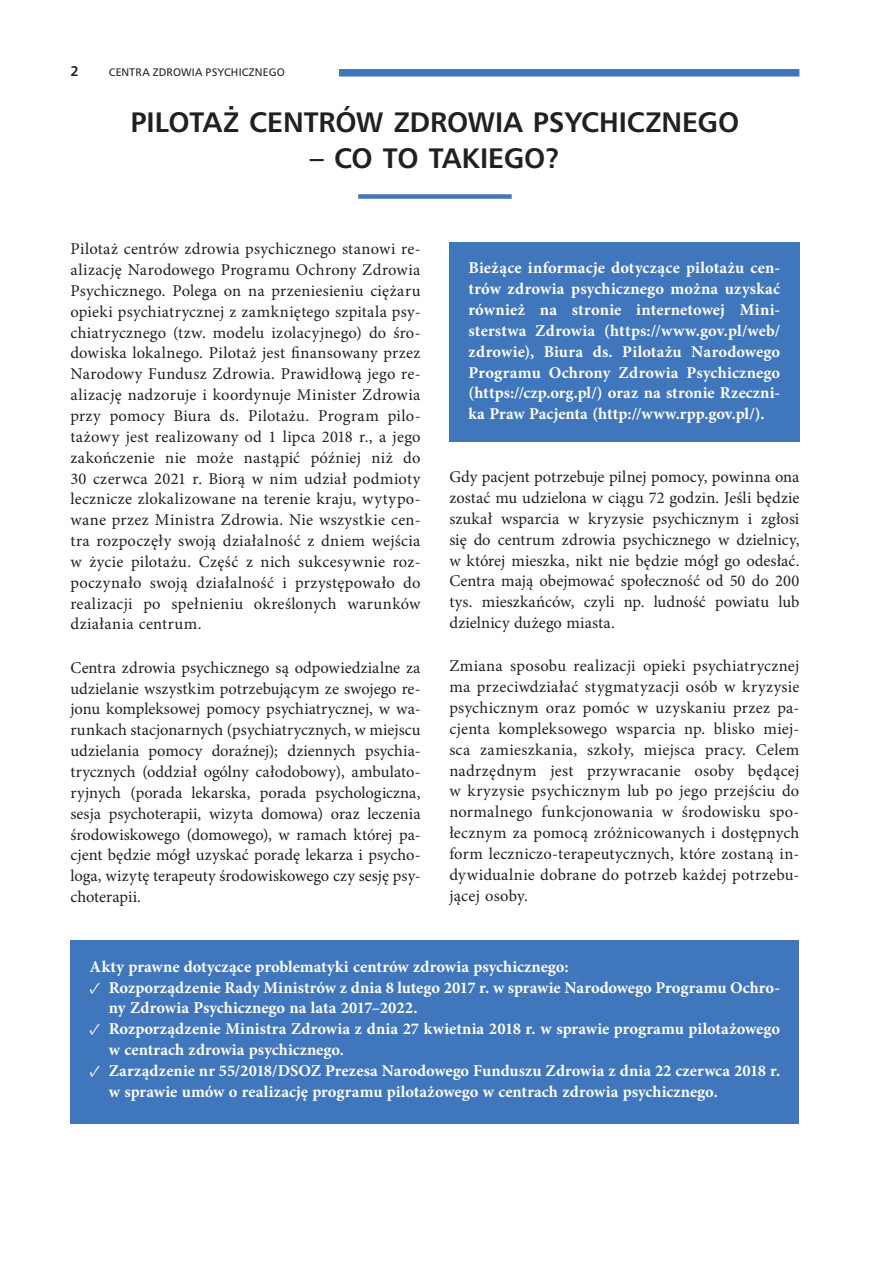
<style>
.page{position:relative;width:893px;height:1263px;background:#fff}
.page>*{position:absolute;margin:0;border:0;box-sizing:border-box;transform-origin:0 0}
.t1{font:700 27px "Humnst 777 PL";letter-spacing:-.005em;color:#231f20}
.t2{font:16.5px/20.9px "Minion Pro";letter-spacing:.01em;color:#231f20;text-align:justify}
.t3{font:700 16.5px/20.9px "Minion Pro";color:#fff}
.t4{font:700 13.5px "Humnst 777 PL";color:#231f20}
.t5{font:10.5px "Humnst 777 PL";letter-spacing:.02em;color:#231f20}
</style>
<div class="page">
<div style="left:339px;top:69px;width:460px;height:8px;background:#4076bc"></div>
<div style="left:358px;top:194px;width:154px;height:5px;background:#4076bc"></div>
<div style="left:449px;top:242px;width:350px;height:200px;background:#4076bc"></div>
<div style="left:70px;top:940px;width:729px;height:184px;background:#4076bc"></div>
<p class="t4" style="left:70px;top:65px;width:10px">2</p>
<p class="t5" style="left:109px;top:68px;width:178px">CENTRA ZDROWIA PSYCHICZNEGO</p>
<h1 class="t1" style="left:131px;top:111px;width:610px">PILOTAŻ CENTRÓW ZDROWIA PSYCHICZNEGO</h1>
<h1 class="t1" style="left:310px;top:147px;width:252px">– CO TO TAKIEGO?</h1>
<p class="t2" style="left:70px;top:240px;width:352px">Pilotaż centrów zdrowia psychicznego stanowi re&shy;alizację Narodowego Programu Ochrony Zdrowia Psychicznego. Polega on na przeniesieniu ciężaru opieki psychiatrycznej z zamkniętego szpitala psy&shy;chiatrycznego (tzw. modelu izolacyjnego) do śro&shy;dowiska lokalnego. Pilotaż jest finansowany przez Narodowy Fundusz Zdrowia. Prawidłową jego re&shy;alizację nadzoruje i koordynuje Minister Zdrowia przy pomocy Biura ds. Pilotażu. Program pilo&shy;tażowy jest realizowany od 1 lipca 2018 r., a jego zakończenie nie może nastąpić później niż do 30 czerwca 2021 r. Biorą w nim udział podmioty lecznicze zlokalizowane na terenie kraju, wytypo&shy;wane przez Ministra Zdrowia. Nie wszystkie cen&shy;tra rozpoczęły swoją działalność z dniem wejścia w życie pilotażu. Część z nich sukcesywnie roz&shy;poczynało swoją działalność i przystępowało do realizacji po spełnieniu określonych warunków działania centrum.</p>
<p class="t2" style="left:70px;top:658px;width:352px">Centra zdrowia psychicznego są odpowiedzialne za udzielanie wszystkim potrzebującym ze swojego re&shy;jonu kompleksowej pomocy psychiatrycznej, w wa&shy;runkach stacjonarnych (psychiatrycznych, w miejscu udzielania pomocy doraźnej); dziennych psychia&shy;trycznych (oddział ogólny całodobowy), ambulato&shy;ryjnych (porada lekarska, porada psychologiczna, sesja psychoterapii, wizyta domowa) oraz leczenia środowiskowego (domowego), w ramach której pa&shy;cjent będzie mógł uzyskać poradę lekarza i psycho&shy;loga, wizytę terapeuty środowiskowego czy sesję psy&shy;choterapii.</p>
<p class="t3" style="left:468px;top:259px;width:313px;text-align:justify">Bieżące informacje dotyczące pilotażu cen&shy;trów zdrowia psychicznego można uzyskać również na stronie internetowej Mini&shy;sterstwa Zdrowia (https://www.gov.pl/web/ zdrowie), Biura ds. Pilotażu Narodowego Programu Ochrony Zdrowia Psychicznego (https://czp.org.pl/) oraz na stronie Rzeczni&shy;ka Praw Pacjenta (http://www.rpp.gov.pl/).</p>
<p class="t2" style="left:449px;top:468px;width:352px">Gdy pacjent potrzebuje pilnej pomocy, powinna ona zostać mu udzielona w ciągu 72 godzin. Jeśli będzie szukał wsparcia w kryzysie psychicznym i zgłosi się do centrum zdrowia psychicznego w dzielnicy, w której mieszka, nikt nie będzie mógł go odesłać.<br>Centra mają obejmować społeczność od 50 do 200 tys. mieszkańców, czyli np. ludność powiatu lub dzielnicy dużego miasta.</p>
<p class="t2" style="left:449px;top:657px;width:352px">Zmiana sposobu realizacji opieki psychiatrycznej ma przeciwdziałać stygmatyzacji osób w kryzysie psychicznym oraz pomóc w uzyskaniu przez pa&shy;cjenta kompleksowego wsparcia np. blisko miej&shy;sca zamieszkania, szkoły, miejsca pracy. Celem nadrzędnym jest przywracanie osoby będącej w kryzysie psychicznym lub po jego przejściu do normalnego funkcjonowania w środowisku spo&shy;łecznym za pomocą zróżnicowanych i dostępnych form leczniczo-terapeutycznych, które zostaną in&shy;dywidualnie dobrane do potrzeb każdej potrzebu&shy;jącej osoby.</p>
<p class="t3" style="left:90px;top:957px;width:480px">Akty prawne dotyczące problematyki centrów zdrowia psychicznego:</p>
<p class="t3" style="left:109px;top:978px;width:673px;text-indent:-19px">✓ Rozporządzenie Rady Ministrów z dnia 8 lutego 2017 r. w sprawie Narodowego Programu Ochro&shy;ny Zdrowia Psychicznego na lata 2017–2022.</p>
<p class="t3" style="left:109px;top:1020px;width:673px;text-indent:-19px">✓ Rozporządzenie Ministra Zdrowia z dnia 27 kwietnia 2018 r. w sprawie programu pilotażowego w centrach zdrowia psychicznego.</p>
<p class="t3" style="left:109px;top:1061px;width:673px;text-indent:-19px">✓ Zarządzenie nr 55/2018/DSOZ Prezesa Narodowego Funduszu Zdrowia z dnia 22 czerwca 2018 r. w sprawie umów o realizację programu pilotażowego w centrach zdrowia psychicznego.</p>
</div>
